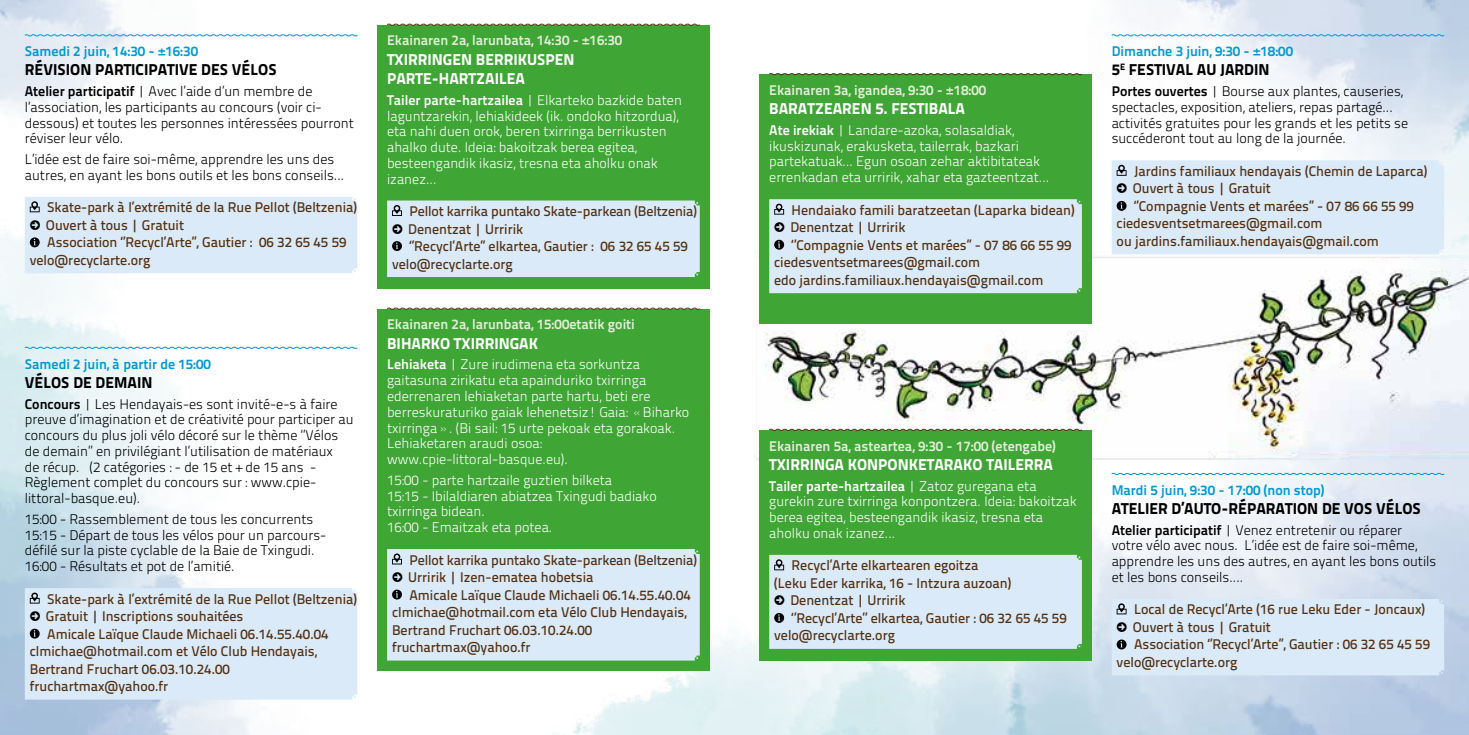
<style>
.page{position:relative;width:1469px;height:735px;background:#fff}
.page>*{position:absolute;margin:0;border:0;box-sizing:border-box;transform-origin:0 0}
.t1{font:15.75px/19.2px "Titillium Text 14 L 999 wt";color:#fff}
.t2{font:15.75px "Titillium Text 14 L 999 wt";color:#000}
.t3{font:14px/17.5px "Titillium Text 14 L 600 wt";color:#553112}
.t4{font:14px/15.8px "Titillium Text 14 L 250 wt";color:#000}
.t5{font:14px/15.8px "Titillium Text 14 L 250 wt";color:#fff}
.t6{font:14px "Titillium Text 14 L 800 wt";color:#e2edd9}
.t7{font:14px "Titillium Text 14 L 800 wt";color:#0098d5}
.t8{font:14px "Titillium Text 14 L 800 wt";color:#fff}
.s1{font-family:"Titillium Text 14 L 800 wt"}
.s2{font-family:"Mini Pics Directional RA";font-size:12.25px;color:#000}
.s3{font-family:"Titillium Text 14 L 250 wt"}
</style>
<div class="page">
<img style="left:0;top:0;width:1468px;height:734px">
<svg style="left:24px;top:34px;width:334px;height:3px"></svg>
<svg style="left:24px;top:346px;width:334px;height:3px"></svg>
<div style="left:25px;top:197px;width:332px;height:76px;background:#daeaf8"></div>
<div style="left:25px;top:587px;width:332px;height:112px;background:#daeaf8"></div>
<svg style="left:1111px;top:34px;width:333px;height:3px"></svg>
<svg style="left:1111px;top:472px;width:333px;height:3px"></svg>
<div style="left:1111px;top:160px;width:333px;height:94px;background:#daeaf8"></div>
<div style="left:1111px;top:598px;width:333px;height:77px;background:#daeaf8"></div>
<div style="left:377px;top:25px;width:332px;height:263px;background:#3fa535"></div>
<svg style="left:386px;top:23px;width:314px;height:3px"></svg>
<div style="left:387px;top:200px;width:312px;height:77px;background:#daeaf8"></div>
<div style="left:759px;top:74px;width:332px;height:249px;background:#3fa535"></div>
<svg style="left:768px;top:73px;width:314px;height:3px"></svg>
<div style="left:769px;top:199px;width:312px;height:94px;background:#daeaf8"></div>
<div style="left:377px;top:309px;width:332px;height:361px;background:#3fa535"></div>
<svg style="left:386px;top:307px;width:314px;height:3px"></svg>
<div style="left:387px;top:549px;width:312px;height:111px;background:#daeaf8"></div>
<div style="left:759px;top:430px;width:332px;height:230px;background:#3fa535"></div>
<svg style="left:768px;top:428px;width:314px;height:3px"></svg>
<div style="left:769px;top:554px;width:312px;height:94px;background:#daeaf8"></div>
<p class="t7" style="left:25px;top:42px;width:175px">Samedi 2 juin, 14:30 - ±16:30</p>
<p class="t2" style="left:25px;top:60px;width:253px">RÉVISION PARTICIPATIVE DES VÉLOS</p>
<p class="t4" style="left:25px;top:83px;width:331px"><span class="s1">Atelier participatif</span> | Avec l’aide d’un membre de l’association, les participants au concours (voir ci&shy;dessous) et toutes les personnes intéressées pourront réviser leur vélo.</p>
<p class="t4" style="left:25px;top:151px;width:321px">L’idée est de faire soi-même, apprendre les uns des autres, en ayant les bons outils et les bons conseils...</p>
<p class="t3" style="left:30px;top:198px;width:329px;text-indent:17px">Skate-park à l’extrémité de la Rue Pellot (Beltzenia) <span class="s2">.</span> Ouvert à tous | Gratuit</p>
<p class="t3" style="left:30px;top:233px;width:318px;text-indent:17px">Association ‘’Recycl’Arte’’, Gautier : 06 32 65 45 59 velo@recyclarte.org</p>
<p class="t7" style="left:25px;top:355px;width:188px">Samedi 2 juin, à partir de 15:00</p>
<p class="t2" style="left:25px;top:372px;width:129px">VÉLOS DE DEMAIN</p>
<p class="t4" style="left:25px;top:395px;width:330px"><span class="s1">Concours</span> | Les Hendayais-es sont invité-e-s à faire preuve d’imagination et de créativité pour participer au concours du plus joli vélo décoré sur le thème ‘’Vélos de demain’’ en privilégiant l’utilisation de matériaux<br>de récup. (2 catégories : - de 15 et + de 15 ans - Règlement complet du concours sur : www.cpie&shy;littoral-basque.eu).</p>
<p class="t4" style="left:25px;top:511px;width:303px">15:00 - Rassemblement de tous les concurrents 15:15 - Départ de tous les vélos pour un parcours&shy;défilé sur la piste cyclable de la Baie de Txingudi.<br>16:00 - Résultats et pot de l’amitié.</p>
<p class="t3" style="left:47px;top:589px;width:311px">Skate-park à l’extrémité de la Rue Pellot (Beltzenia)</p>
<p class="t3" style="left:30px;top:607px;width:215px"><span class="s2">.</span> Gratuit | Inscriptions souhaitées</p>
<p class="t3" style="left:47px;top:624px;width:283px">Amicale Laïque Claude Michaeli 06.14.55.40.04</p>
<p class="t3" style="left:30px;top:642px;width:289px">clmichae@hotmail.com et Vélo Club Hendayais,</p>
<p class="t3" style="left:30px;top:659px;width:202px">Bertrand Fruchart 06.03.10.24.00</p>
<p class="t3" style="left:30px;top:677px;width:140px">fruchartmax@yahoo.fr</p>
<p class="t6" style="left:387px;top:32px;width:237px">Ekainaren 2a, larunbata, 14:30 - ±16:30</p>
<p class="t1" style="left:387px;top:49px;width:189px">TXIRRINGEN BERRIKUSPEN<br>PARTE-HARTZAILEA</p>
<p class="t8" style="left:387px;top:91px;width:296px">Tailer parte-hartzailea <span class="s3">| Elkarteko bazkide baten</span></p>
<p class="t5" style="left:387px;top:108px;width:293px">laguntzarekin, lehiakideek (ik. ondoko hitzordua), eta nahi duen orok, beren txirringa berrikusten ahalko dute. Ideia: bakoitzak berea egitea, besteengandik ikasiz, tresna eta aholku onak izanez...</p>
<p class="t3" style="left:392px;top:202px;width:306px;text-indent:17px">Pellot karrika puntako Skate-parkean (Beltzenia) <span class="s2">.</span> Denentzat | Urririk</p>
<p class="t3" style="left:392px;top:237px;width:297px;text-indent:17px">‘’Recycl’Arte’’ elkartea, Gautier : 06 32 65 45 59 velo@recyclarte.org</p>
<p class="t6" style="left:387px;top:316px;width:249px">Ekainaren 2a, larunbata, 15:00etatik goiti</p>
<p class="t1" style="left:387px;top:333px;width:152px">BIHARKO TXIRRINGAK</p>
<p class="t5" style="left:387px;top:356px;width:304px"><span class="s1">Lehiaketa</span> | Zure irudimena eta sorkuntza gaitasuna zirikatu eta apainduriko txirringa ederrenaren lehiaketan parte hartu, beti ere berreskuraturiko gaiak lehenetsiz! Gaia: «Biharko txirringa». (Bi sail: 15 urte pekoak eta gorakoak.<br>Lehiaketaren araudi osoa: www.cpie-littoral-basque.eu).</p>
<p class="t5" style="left:387px;top:472px;width:271px">15:00 - parte hartzaile guztien bilketa<br>15:15 - Ibilaldiaren abiatzea Txingudi badiako txirringa bidean.<br>16:00 - Emaitzak eta potea.</p>
<p class="t3" style="left:392px;top:550px;width:306px;text-indent:17px">Pellot karrika puntako Skate-parkean (Beltzenia) <span class="s2">.</span> Urririk | Izen-ematea hobetsia</p>
<p class="t3" style="left:392px;top:585px;width:300px;text-indent:17px">Amicale Laïque Claude Michaeli 06.14.55.40.04 clmichae@hotmail.com eta Vélo Club Hendayais, Bertrand Fruchart 06.03.10.24.00 fruchartmax@yahoo.fr</p>
<p class="t6" style="left:769px;top:81px;width:219px">Ekainaren 3a, igandea, 9:30 - ±18:00</p>
<p class="t1" style="left:769px;top:99px;width:197px">BARATZEAREN 5. FESTIBALA</p>
<p class="t5" style="left:769px;top:122px;width:281px"><span class="s1">Ate irekiak</span> | Landare-azoka, solasaldiak, ikuskizunak, erakusketa, tailerrak, bazkari partekatuak... Egun osoan zehar aktibitateak errenkadan eta urririk, xahar eta gazteentzat...</p>
<p class="t3" style="left:774px;top:201px;width:302px;text-indent:17px">Hendaiako famili baratzeetan (Laparka bidean) <span class="s2">.</span> Denentzat | Urririk</p>
<p class="t3" style="left:774px;top:236px;width:299px;text-indent:17px">‘’Compagnie Vents et marées’’ - 07 86 66 55 99 ciedesventsetmarees@gmail.com<br>edo jardins.familiaux.hendayais@gmail.com</p>
<p class="t7" style="left:1111px;top:42px;width:183px">Dimanche 3 juin, 9:30 - ±18:00</p>
<p class="t2" style="left:1111px;top:60px;width:159px">5<sup>E</sup> FESTIVAL AU JARDIN</p>
<p class="t4" style="left:1111px;top:83px;width:298px"><span class="s1">Portes ouvertes</span> | Bourse aux plantes, causeries, spectacles, exposition, ateliers, repas partagé... activités gratuites pour les grands et les petits se succéderont tout au long de la journée.</p>
<p class="t3" style="left:1116px;top:162px;width:312px;text-indent:17px">Jardins familiaux hendayais (Chemin de Laparca) <span class="s2">.</span> Ouvert à tous | Gratuit</p>
<p class="t3" style="left:1116px;top:197px;width:299px;text-indent:17px">‘’Compagnie Vents et marées’’ - 07 86 66 55 99 ciedesventsetmarees@gmail.com<br>ou jardins.familiaux.hendayais@gmail.com</p>
<p class="t6" style="left:769px;top:437px;width:288px">Ekainaren 5a, asteartea, 9:30 - 17:00 (etengabe)</p>
<p class="t1" style="left:769px;top:454px;width:285px">TXIRRINGA KONPONKETARAKO TAILERRA</p>
<p class="t8" style="left:769px;top:477px;width:269px">Tailer parte-hartzailea <span class="s3">| Zatoz guregana eta</span></p>
<p class="t5" style="left:769px;top:493px;width:309px">gurekin zure txirringa konpontzera. Ideia: bakoitzak berea egitea, besteengandik ikasiz, tresna eta aholku onak izanez...</p>
<p class="t3" style="left:774px;top:556px;width:239px;text-indent:17px">Recycl’Arte elkartearen egoitza (Leku Eder karrika, 16 - Intzura auzoan) <span class="s2">.</span> Denentzat | Urririk</p>
<p class="t3" style="left:774px;top:608px;width:294px;text-indent:17px">‘’Recycl’Arte’’ elkartea, Gautier : 06 32 65 45 59 velo@recyclarte.org</p>
<p class="t7" style="left:1111px;top:481px;width:214px">Mardi 5 juin, 9:30 - 17:00 (non stop)</p>
<p class="t2" style="left:1111px;top:498px;width:311px">ATELIER D’AUTO-RÉPARATION DE VOS VÉLOS</p>
<p class="t4" style="left:1111px;top:521px;width:326px"><span class="s1">Atelier participatif</span> | Venez entretenir ou réparer votre vélo avec nous. L’idée est de faire soi-même, apprendre les uns des autres, en ayant les bons outils et les bons conseils....</p>
<p class="t3" style="left:1116px;top:600px;width:310px;text-indent:17px">Local de Recycl’Arte (16 rue Leku Eder - Joncaux) <span class="s2">.</span> Ouvert à tous | Gratuit</p>
<p class="t3" style="left:1116px;top:635px;width:315px;text-indent:17px">Association ‘’Recycl’Arte’’, Gautier : 06 32 65 45 59 velo@recyclarte.org</p>
</div>
